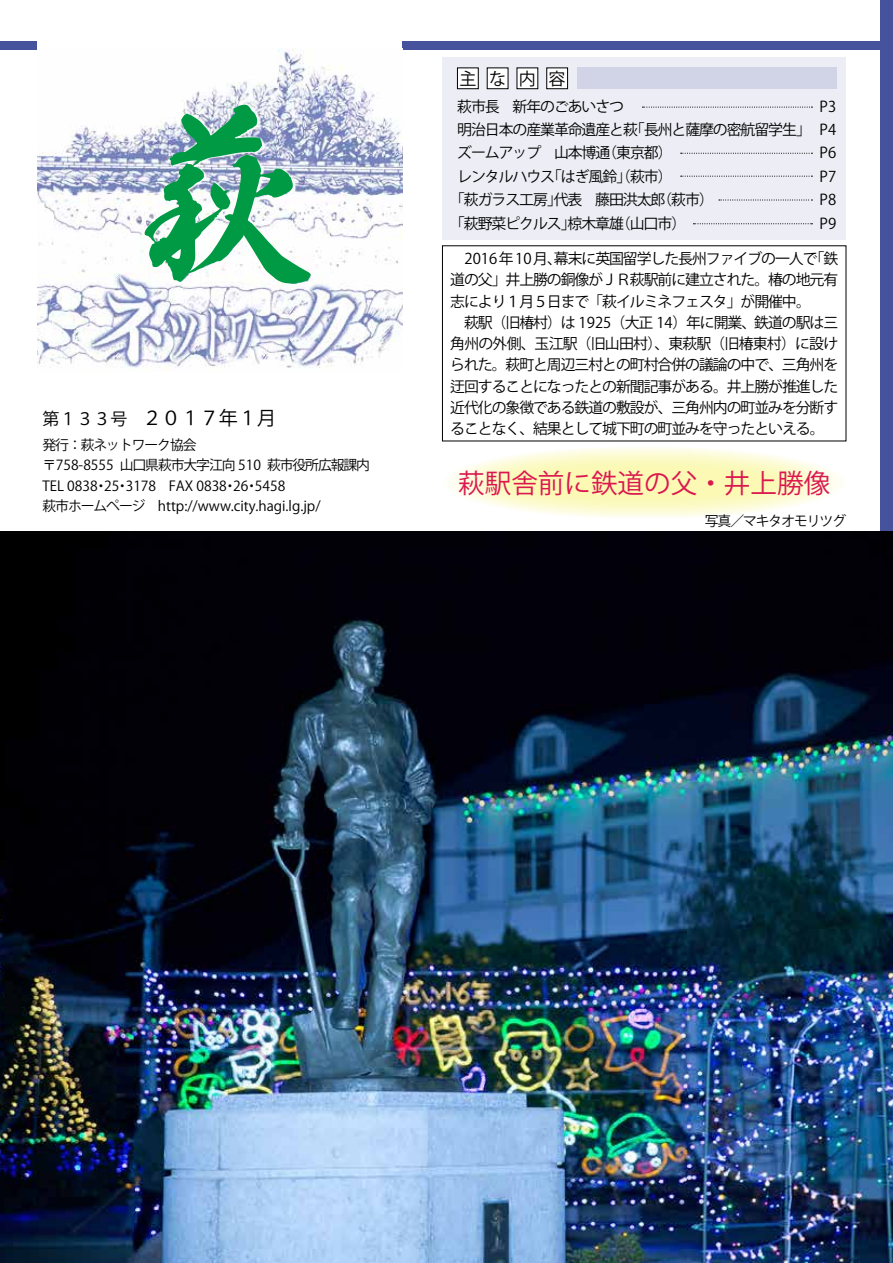
<style>
.page{position:relative;width:893px;height:1263px;background:#fff}
.page>*{position:absolute;margin:0;border:0;box-sizing:border-box;transform-origin:0 0}
.t1{font:26.55px "Koz Go Pr 6 N";color:#db174f}
.t2{font:19.2px "Koz Go Pr 6 N";color:#000}
.t3{font:16.95px "Koz Go Pr 6 N";color:#000}
.t4{font:14.85px/21.3px "Koz Go Pr 6 N";letter-spacing:-.07em;color:#000}
.t5{font:13.8px "Koz Go Pr 6 N";letter-spacing:-.075em;color:#000}
.t6{font:13.8px/20.2px "Koz Go Pr 6 N";color:#000}
</style>
<div class="page">
<svg style="left:442px;top:446px;width:404px;height:73px;background:#fbfacb"></svg>
<div style="left:0;top:41px;width:893px;height:9px;background:#47529c"></div>
<div style="left:37px;top:30px;width:365px;height:342px;background:#fff"></div>
<img style="left:37px;top:48px;width:365px;height:320px">
<svg style="left:145px;top:105px;width:166px;height:179px"></svg>
<div style="left:442px;top:57px;width:404px;height:183px;background:#edeef5"></div>
<div style="left:457px;top:68px;width:21px;height:21px;background:#fff"></div>
<div style="left:457px;top:68px;width:21px;height:21px;border:1px solid #000"></div>
<div style="left:487px;top:68px;width:21px;height:21px;background:#fff"></div>
<div style="left:487px;top:68px;width:21px;height:21px;border:1px solid #000"></div>
<div style="left:517px;top:68px;width:21px;height:21px;background:#fff"></div>
<div style="left:517px;top:68px;width:21px;height:21px;border:1px solid #000"></div>
<div style="left:547px;top:68px;width:21px;height:21px;background:#fff"></div>
<div style="left:546px;top:68px;width:22px;height:21px;border:1px solid #000"></div>
<svg style="left:642px;top:107px;width:170px;height:1px"></svg>
<svg style="left:681px;top:153px;width:131px;height:1px"></svg>
<svg style="left:681px;top:176px;width:131px;height:1px"></svg>
<svg style="left:719px;top:199px;width:93px;height:2px"></svg>
<svg style="left:693px;top:223px;width:119px;height:1px"></svg>
<div style="left:577px;top:68px;width:259px;height:21px;background:#d1d4e6"></div>
<div style="left:880px;top:0;width:13px;height:625px;background:#47529c"></div>
<img style="left:0;top:531px;width:893px;height:732px">
<p class="t3" style="left:43px;top:410px;width:87px">第１３３号</p>
<p class="t2" style="left:142px;top:407px;width:135px">２０１７年１月</p>
<p class="t5" style="left:43px;top:437px;width:156px">発行：萩ネットワーク協会</p>
<p class="t5" style="left:43px;top:457px;width:329px">〒758-8555 山口県萩市大字江向 510 萩市役所広報課内</p>
<p class="t5" style="left:255px;top:478px;width:32px">5458</p>
<p class="t6" style="left:43px;top:476px;width:280px">TEL 0838<br>萩市ホームページ　http://www.city.hagi l g. j p. /</p>
<p class="t5" style="left:104px;top:478px;width:17px">25</p>
<p class="t6" style="left:126px;top:476px;width:103px">3178　FAX 0838</p>
<p class="t5" style="left:233px;top:478px;width:17px">26</p>
<p class="t5" style="left:94px;top:478px;width:15px">・</p>
<p class="t5" style="left:116px;top:478px;width:15px">・</p>
<p class="t5" style="left:223px;top:478px;width:15px">・</p>
<p class="t5" style="left:245px;top:478px;width:15px">・</p>
<p class="t3" style="left:459px;top:69px;width:19px">主</p>
<p class="t3" style="left:489px;top:69px;width:19px">な</p>
<p class="t3" style="left:519px;top:69px;width:19px">内</p>
<p class="t3" style="left:549px;top:69px;width:19px">容</p>
<p class="t4" style="left:457px;top:96px;width:168px">萩市長　新年のごあいさつ</p>
<p class="t4" style="left:630px;top:119px;width:183px">「長州と薩摩の密航留学生「</p>
<p class="t4" style="left:602px;top:118px;width:72px;line-height:23.4px;text-indent:-145px">明治日本の産業革命遺産と萩<br>（東京都(</p>
<p class="t4" style="left:547px;top:142px;width:127px;line-height:23.4px;text-indent:-90px">ズームアップ　山本博通<br>「はぎ風鈴」（萩市(</p>
<p class="t4" style="left:457px;top:166px;width:99px">レンタルハウス</p>
<p class="t4" style="left:450px;top:189px;width:217px">「萩ガラス工房代表　藤田洪太郎</p>
<p class="t4" style="left:657px;top:189px;width:58px">（萩市(</p>
<p class="t4" style="left:547px;top:189px;width:16px">」</p>
<p class="t4" style="left:450px;top:213px;width:176px">「萩野菜ピクルス椋木章雄</p>
<p class="t4" style="left:616px;top:213px;width:72px">（山口市(</p>
<p class="t4" style="left:561px;top:213px;width:16px">」</p>
<p class="t4" style="left:820px;top:95px;width:18px;line-height:23.4px;text-align:justify">3P 4P 6P 7P 8P 9P</p>
<p class="t4" style="left:450px;top:248px;width:369px">　2016 年 10 月幕末に英国留学した長州ファイブの一人で</p>
<p class="t4" style="left:809px;top:248px;width:30px">「鉄</p>
<p class="t4" style="left:450px;top:248px;width:390px;text-indent:97px">、<br>道の父」井上勝の銅像がＪＲ萩駅前に建立された。椿の地元有志により１月５日まで「萩イルミネフェスタ」が開催中。<br>　萩駅（旧椿村）は 1925（大正 14）年に開業、鉄道の駅は三角州の外側、玉江駅（旧山田村）、東萩駅（旧椿東村）に設けられた。萩町と周辺三村との町村合併の議論の中で、三角州を迂回することになったとの新聞記事がある。井上勝が推進した近代化の象徴である鉄道の敷設が、三角州内の町並みを分断す</p>
<p class="t4" style="left:450px;top:418px;width:376px">ることなく、結果として城下町の町並みを守ったといえる。</p>
<h1 class="t1" style="left:458px;top:468px;width:374px">萩駅舎前に鉄道の父・井上勝像</h1>
<p class="t5" style="left:705px;top:513px;width:143px">写真／マキタオモリツグ</p>
</div>
